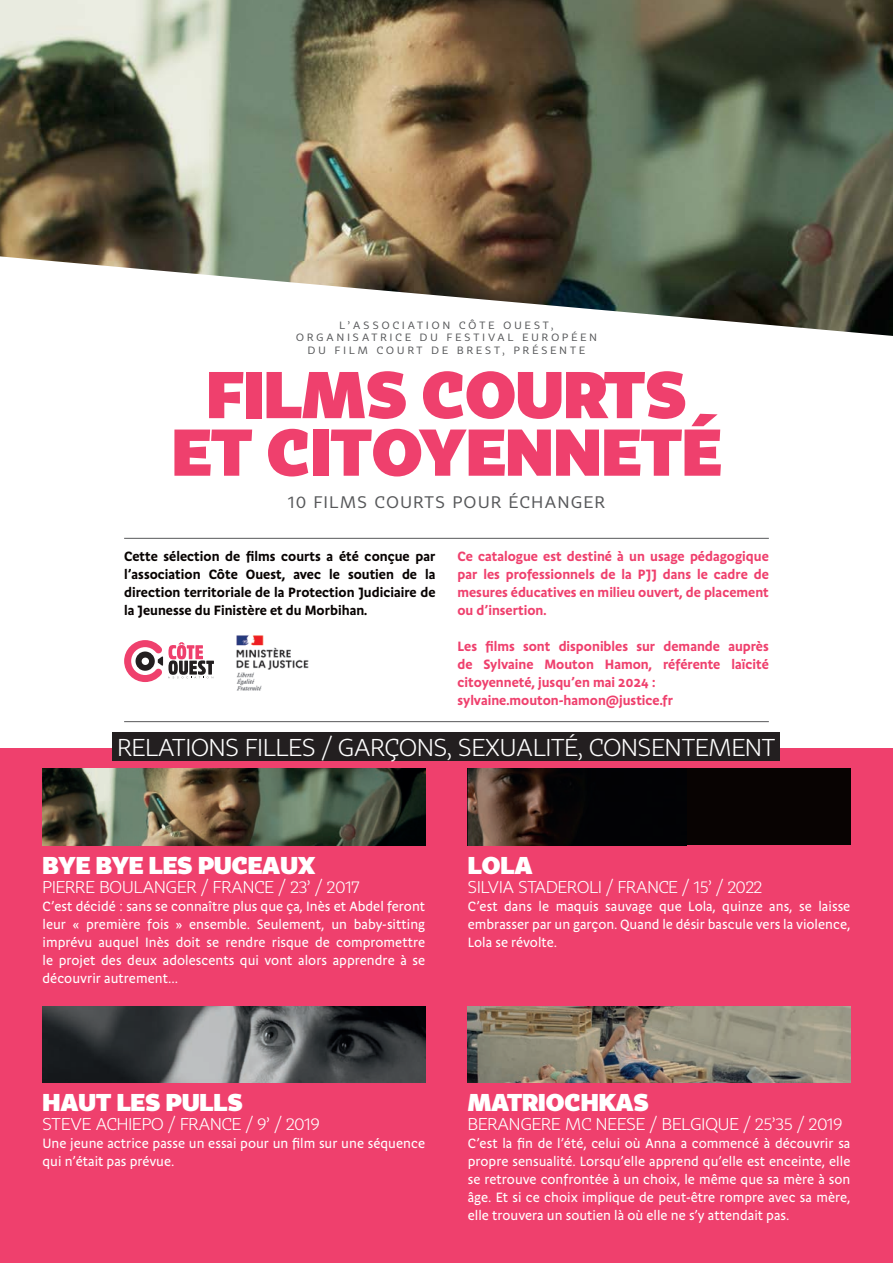
<style>
.page{position:relative;width:893px;height:1263px;background:#fff}
.page>*{position:absolute;margin:0;border:0;box-sizing:border-box;transform-origin:0 0}
.t1{font:900 65.1px/57.6px "Tabac Sans";color:#ef406d;text-align:center}
.t2{font:300 24px "Tabac Sans";color:#fff}
.t3{font:900 24px "Tabac Sans";color:#fff}
.t4{font:300 16.8px "Tabac Sans";color:#fff}
.t5{font:16.5px "Tabac Sans";letter-spacing:.1em;color:#57585a}
.t6{font:500 13.5px/18px "Pastoral";color:#fff;text-align:justify}
.t7{font:700 13.5px/18px "Pastoral";color:#ef406d;text-align:justify}
.t8{font:700 13.5px/18px "Pastoral";color:#080302;text-align:justify}
.t9{font:10.35px/12.5px "Tabac Sans";letter-spacing:.3em;color:#57585a;text-align:center}
</style>
<div class="page">
<div style="left:0;top:749px;width:893px;height:514px;background:#ef406d"></div>
<img style="left:0;top:0;width:893px;height:336px">
<div style="left:113px;top:732px;width:667px;height:29px;background:#231f20"></div>
<img style="left:43px;top:769px;width:382px;height:76px">
<div style="left:468px;top:769px;width:382px;height:76px;background:#080302"></div>
<img style="left:468px;top:769px;width:103px;height:76px">
<img style="left:43px;top:1006px;width:382px;height:77px">
<img style="left:468px;top:1006px;width:382px;height:77px">
<svg style="left:124px;top:640px;width:90px;height:42px"></svg>
<img style="left:236px;top:635px;width:73px;height:56px">
<hr style="left:124px;top:538px;width:645px;height:1px;background:#57585a">
<hr style="left:124px;top:721px;width:645px;height:1px;background:#57585a">
<p class="t9" style="left:296px;top:319px;width:302px">L’ASSOCIATION CÔTE OUEST,<br>ORGANISATRICE DU FESTIVAL EUROPÉEN<br>DU FILM COURT DE BREST, PRÉSENTE</p>
<h1 class="t1" style="left:172px;top:366px;width:551px">FILMS COURTS<br>ET CITOYENNETÉ</h1>
<p class="t5" style="left:288px;top:492px;width:318px">10 FILMS COURTS POUR ÉCHANGER</p>
<p class="t8" style="left:124px;top:547px;width:313px">Cette sélection de films courts a été conçue par l’association Côte Ouest, avec le soutien de la direction territoriale de la Protection Judiciaire de la Jeunesse du Finistère et du Morbihan.</p>
<p class="t7" style="left:457px;top:547px;width:313px">Ce catalogue est destiné à un usage pédagogique par les professionnels de la PJJ dans le cadre de mesures éducatives en milieu ouvert, de placement ou d’insertion.</p>
<p class="t7" style="left:457px;top:637px;width:313px;text-align:left">Les films sont disponibles sur demande auprès de Sylvaine Mouton Hamon, référente laïcité citoyenneté, jusqu’en mai 2024 : sylvaine.mouton-hamon@justice.fr</p>
<h2 class="t2" style="left:118px;top:733px;width:659px">RELATIONS FILLES / GARÇONS, SEXUALITÉ, CONSENTEMENT</h2>
<h2 class="t3" style="left:43px;top:850px;width:275px">BYE BYE LES PUCEAUX</h2>
<p class="t4" style="left:43px;top:877px;width:319px">PIERRE BOULANGER / FRANCE / 23’ / 2017</p>
<p class="t6" style="left:43px;top:897px;width:384px">C’est décidé : sans se connaître plus que ça, Inès et Abdel feront leur « première fois » ensemble. Seulement, un baby-sitting imprévu auquel Inès doit se rendre risque de compromettre le projet des deux adolescents qui vont alors apprendre à se découvrir autrement...</p>
<h2 class="t3" style="left:468px;top:850px;width:66px">LOLA</h2>
<p class="t4" style="left:468px;top:877px;width:296px">SILVIA STADEROLI / FRANCE / 15’ / 2022</p>
<p class="t6" style="left:468px;top:897px;width:384px">C’est dans le maquis sauvage que Lola, quinze ans, se laisse embrasser par un garçon. Quand le désir bascule vers la violence, Lola se révolte.</p>
<h2 class="t3" style="left:43px;top:1087px;width:202px">HAUT LES PULLS</h2>
<p class="t4" style="left:43px;top:1114px;width:279px">STEVE ACHIEPO / FRANCE / 9’ / 2019</p>
<p class="t6" style="left:43px;top:1134px;width:384px">Une jeune actrice passe un essai pour un film sur une séquence qui n’était pas prévue.</p>
<h2 class="t3" style="left:468px;top:1087px;width:183px">MATRIOCHKAS</h2>
<p class="t4" style="left:468px;top:1114px;width:376px">BERANGERE MC NEESE / BELGIQUE / 25’35 / 2019</p>
<p class="t6" style="left:468px;top:1134px;width:384px">C’est la fin de l’été, celui où Anna a commencé à découvrir sa propre sensualité. Lorsqu’elle apprend qu’elle est enceinte, elle se retrouve confrontée à un choix, le même que sa mère à son âge. Et si ce choix implique de peut-être rompre avec sa mère, elle trouvera un soutien là où elle ne s’y attendait pas.</p>
</div>
